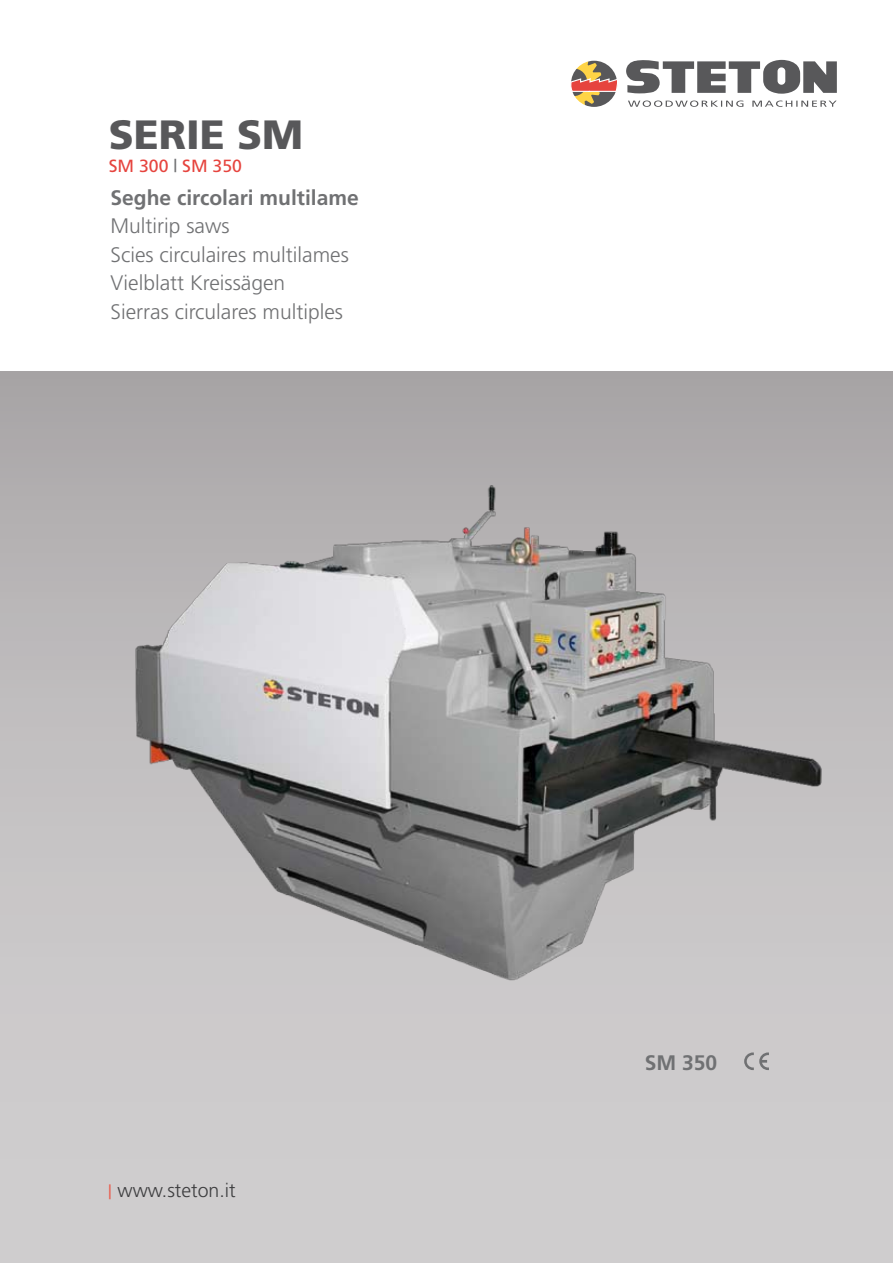
<style>
.page{position:relative;width:893px;height:1263px;background:#fff}
.page>*{position:absolute;margin:0;border:0;box-sizing:border-box;transform-origin:0 0}
.t1{font:900 40.95px "Frutiger";color:#58585a}
.t2{font:300 21px/28.5px "Frutiger";color:#707173}
.t3{font:700 21px "Frutiger";color:#707173}
.t4{font:300 19.5px "Frutiger";color:#3e3e40}
.t5{font:17.55px "Frutiger";color:#e6443e}
.s1{color:#707173}
.s2{color:#e95b4c}
</style>
<div class="page">
<svg style="left:571px;top:60px;width:47px;height:47px"></svg>
<svg style="left:626px;top:60px;width:211px;height:34px"></svg>
<svg style="left:628px;top:101px;width:208px;height:6px"></svg>
<div style="left:0;top:371px;width:893px;height:892px;background:linear-gradient(to bottom,#adaaac,#d6d4d5)"></div>
<img style="left:117px;top:470px;width:722px;height:529px">
<svg style="left:744px;top:1052px;width:25px;height:18px"></svg>
<h1 class="t1" style="left:109px;top:110px;width:196px">SERIE SM</h1>
<p class="t5" style="left:109px;top:156px;width:135px">SM 300 <span class="s1">|</span> SM 350</p>
<p class="t3" style="left:111px;top:185px;width:250px">Seghe circolari multilame</p>
<p class="t2" style="left:111px;top:212px;width:240px">Multirip saws<br>Scies circulaires multilames<br>Vielblatt Kreissägen<br>Sierras circulares multiples</p>
<p class="t4" style="left:108px;top:1180px;width:129px"><span class="s2">|</span> www.steton.it</p>
<p class="t3" style="left:645px;top:1050px;width:74px">SM 350</p>
</div>
